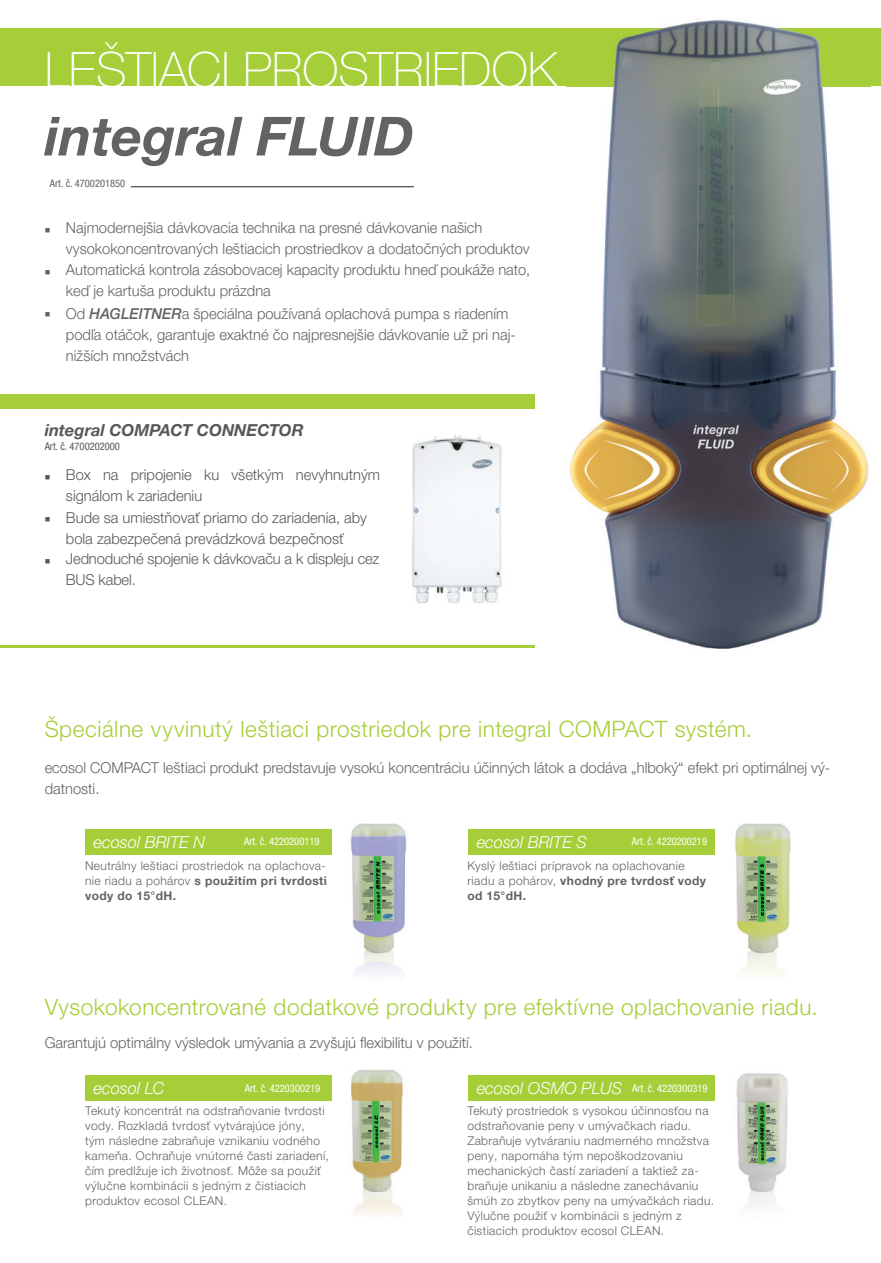
<style>
.page{position:relative;width:881px;height:1263px;background:#fff}
.page>*{position:absolute;margin:0;border:0;box-sizing:border-box;transform-origin:0 0}
.t1{font:italic 700 54px "Helvetica Neue LTW1 G";color:#636366}
.t2{font:100 48.6px "Helvetica Neue LTW1 G";color:#fff}
.t3{font:300 22.5px "Helvetica Neue LTW1 G";letter-spacing:.025em;color:#a6ce39}
.t4{font:italic 300 16.5px "Helvetica Neue LTW1 G";color:#fff}
.t5{font:italic 700 16.5px "Helvetica Neue LTW1 G";color:#57585a}
.t6{font:300 15px/21px "Helvetica Neue LTW1 G";color:#636366}
.t7{font:300 15px/21px "Helvetica Neue LTW1 G";color:#57585a}
.t8{font:300 12px/15px "Helvetica Neue LTW1 G";letter-spacing:.03em;color:#636366}
.t9{font:condensed 10.5px "Helvetica Neue LTW1 G";color:#fff}
.t10{font:condensed 10.5px "Helvetica Neue LTW1 G";color:#57585a}
.t11{font:condensed 10.5px "Helvetica Neue LTW1 G";color:#636366}
.s1{font-weight:500;font-style:italic}
.s2{font-weight:700}
</style>
<div class="page">
<div style="left:0;top:28px;width:880px;height:58px;background:#a6ce39"></div>
<div style="left:0;top:394px;width:534px;height:15px;background:#a6ce39"></div>
<hr style="left:0;top:645px;width:534px;height:3px;background:#a6ce39">
<img style="left:352px;top:910px;width:26px;height:64px">
<img style="left:350px;top:823px;width:57px;height:87px">
<img style="left:378px;top:910px;width:27px;height:32px">
<img style="left:352px;top:942px;width:42px;height:11px">
<img style="left:737px;top:911px;width:24px;height:64px">
<img style="left:735px;top:823px;width:56px;height:88px">
<img style="left:761px;top:911px;width:29px;height:31px">
<img style="left:737px;top:942px;width:42px;height:13px">
<img style="left:352px;top:1151px;width:26px;height:64px">
<img style="left:350px;top:1069px;width:53px;height:82px">
<img style="left:378px;top:1151px;width:24px;height:30px">
<img style="left:352px;top:1181px;width:40px;height:11px">
<img style="left:736px;top:1073px;width:52px;height:134px">
<img style="left:736px;top:1182px;width:52px;height:10px">
<img style="left:566px;top:20px;width:304px;height:629px">
<img style="left:566px;top:28px;width:304px;height:58px">
<hr style="left:131px;top:186px;width:283px;height:1px;background:#231f20">
<img style="left:412px;top:435px;width:90px;height:168px">
<div style="left:85px;top:829px;width:247px;height:26px;background:#a6ce39"></div>
<div style="left:468px;top:829px;width:246px;height:26px;background:#a6ce39"></div>
<div style="left:85px;top:1075px;width:247px;height:26px;background:#a6ce39"></div>
<div style="left:468px;top:1075px;width:246px;height:26px;background:#a6ce39"></div>
<h2 class="t2" style="left:45px;top:41px;width:514px">LEŠTIACI PROSTRIEDOK</h2>
<h1 class="t1" style="left:45px;top:103px;width:371px">integral FLUID</h1>
<p class="t11" style="left:50px;top:177px;width:77px">Art. č. 4700201850</p>
<p class="t6" style="left:66px;top:217px;width:465px;text-indent:-21px">■ Najmodernejšia dávkovacia technika na presné dávkovanie našich vysokokoncentrovaných leštiacich prostriedkov a dodatočných produktov</p>
<p class="t6" style="left:66px;top:259px;width:465px;text-indent:-21px">■ Automatická kontrola zásobovacej kapacity produktu hneď poukáže nato, keď je kartuša produktu prázdna</p>
<p class="t6" style="left:66px;top:303px;width:451px;text-indent:-21px">■ Od <span class="s1">HAGLEITNER</span>a špeciálna používaná oplachová pumpa s riadením podľa otáčok, garantuje exaktné čo najpresnejšie dávkovanie už pri naj&shy;nižších množstvách</p>
<h3 class="t5" style="left:45px;top:420px;width:260px">integral COMPACT CONNECTOR</h3>
<p class="t7" style="left:66px;top:464px;width:315px;text-indent:-21px">■ Box na pripojenie ku všetkým nevyhnutným signálom k zariadeniu</p>
<p class="t7" style="left:45px;top:507px;width:324px;text-align:center">■ Bude sa umiestňovať priamo do zariadenia, aby bola zabezpečená prevádzková bezpečnosť</p>
<p class="t7" style="left:66px;top:548px;width:315px;text-indent:-21px">■ Jednoduché spojenie k dávkovaču a k displeju cez<br>BUS kabel.</p>
<p class="t10" style="left:45px;top:440px;width:77px">Art. č. 4700202000</p>
<h3 class="t3" style="left:45px;top:715px;width:708px">Špeciálne vyvinutý leštiaci prostriedok pre integral COMPACT systém.</h3>
<p class="t6" style="left:45px;top:757px;width:786px">ecosol COMPACT leštiaci produkt predstavuje vysokú koncentráciu účinných látok a dodáva „hlboký“ efekt pri optimálnej vý&shy;datnosti.</p>
<p class="t9" style="left:244px;top:835px;width:77px">Art. č. 4220200119</p>
<h3 class="t4" style="left:476px;top:832px;width:112px">ecosol BRITE S</h3>
<p class="t8" style="left:467px;top:858px;width:240px">Kyslý leštiaci prípravok na oplachovanie riadu a pohárov, <span class="s2">vhodný pre tvrdosť vody od 15°dH.</span></p>
<h3 class="t4" style="left:94px;top:832px;width:113px">ecosol BRITE N</h3>
<p class="t8" style="left:85px;top:858px;width:243px;text-align:justify">Neutrálny leštiaci prostriedok na oplachova&shy;nie riadu a pohárov <span class="s2">s použitím pri tvrdosti vody do 15°dH.</span></p>
<p class="t9" style="left:631px;top:835px;width:77px">Art. č. 4220200219</p>
<h3 class="t3" style="left:45px;top:993px;width:774px">Vysokokoncentrované dodatkové produkty pre efektívne oplachovanie riadu.</h3>
<p class="t6" style="left:45px;top:1032px;width:429px">Garantujú optimálny výsledok umývania a zvyšujú flexibilitu v použití.</p>
<h3 class="t4" style="left:94px;top:1078px;width:72px">ecosol LC</h3>
<p class="t8" style="left:85px;top:1103px;width:245px">Tekutý koncentrát na odstraňovanie tvrdosti vody. Rozkladá tvrdosť vytvárajúce jóny,<br>tým následne zabraňuje vznikaniu vodného kameňa. Ochraňuje vnútorné časti zariadení, čím predlžuje ich životnosť. Môže sa použiť výlučne kombinácii s jedným z čistiacich produktov ecosol CLEAN.</p>
<p class="t9" style="left:245px;top:1082px;width:77px">Art. č. 4220300219</p>
<h3 class="t4" style="left:476px;top:1078px;width:147px">ecosol OSMO PLUS</h3>
<p class="t8" style="left:467px;top:1103px;width:248px">Tekutý prostriedok s vysokou účinnosťou na odstraňovanie peny v umývačkach riadu.<br>Zabraňuje vytváraniu nadmerného množstva peny, napomáha tým nepoškodzovaniu mechanických častí zariadení a taktiež za&shy;braňuje unikaniu a následne zanechávaniu šmúh zo zbytkov peny na umývačkách riadu.<br>Výlučne použiť v kombinácii s jedným z čistiacich produktov ecosol CLEAN.</p>
<p class="t9" style="left:632px;top:1082px;width:77px">Art. č. 4220300319</p>
</div>
